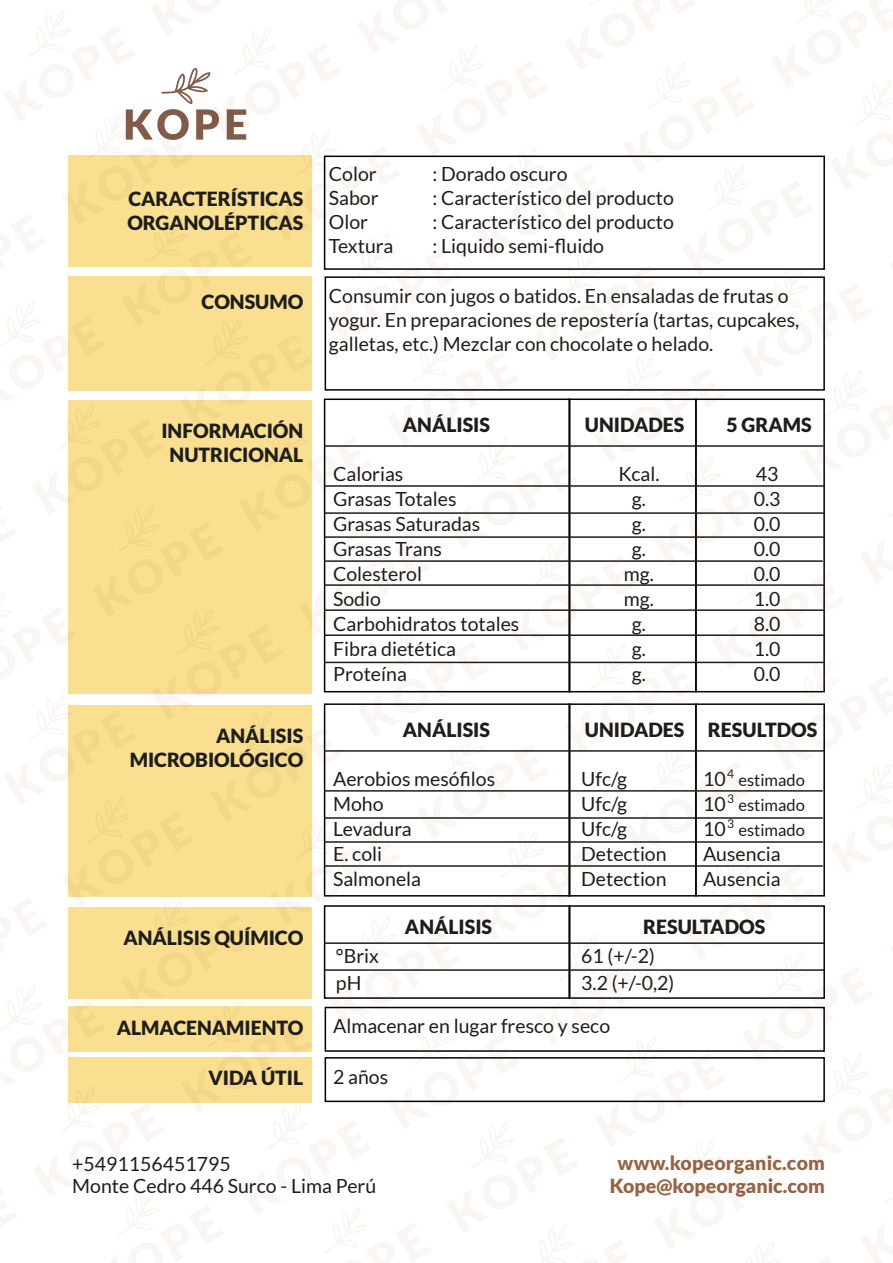
<style>
.page{position:relative;width:893px;height:1263px;background:#fff}
.page>*{position:absolute;margin:0;border:0;box-sizing:border-box;transform-origin:0 0}
.t1{font:19.5px/24px "Lato";color:#1d1d1b}
.t2{font:900 19.5px "Lato";color:#1d1d1b}
.t3{font:900 19.5px/22.5px "Lato";color:#946547;text-align:center}
.t4{font:16.5px "Lato";color:#1d1d1b}
</style>
<div class="page">
<img style="left:0;top:0;width:893px;height:1263px">
<p class="t2" style="left:128px;top:188px;width:176px">CARACTERÍSTICAS</p>
<p class="t2" style="left:127px;top:212px;width:177px">ORGANOLÉPTICAS</p>
<p class="t2" style="left:202px;top:290px;width:103px">CONSUMO</p>
<p class="t2" style="left:161px;top:420px;width:143px">INFORMACIÓN</p>
<p class="t2" style="left:170px;top:444px;width:135px">NUTRICIONAL</p>
<p class="t2" style="left:216px;top:725px;width:89px">ANÁLISIS</p>
<p class="t2" style="left:130px;top:749px;width:175px">MICROBIOLÓGICO</p>
<p class="t2" style="left:123px;top:927px;width:181px">ANÁLISIS QUÍMICO</p>
<p class="t2" style="left:117px;top:1016px;width:188px">ALMACENAMIENTO</p>
<p class="t2" style="left:208px;top:1067px;width:96px">VIDA ÚTIL</p>
<p class="t1" style="left:329px;top:162px;width:49px">Color</p>
<p class="t1" style="left:433px;top:162px;width:137px">: Dorado oscuro</p>
<p class="t1" style="left:329px;top:186px;width:51px">Sabor</p>
<p class="t1" style="left:433px;top:186px;width:243px">: Característico del producto</p>
<p class="t1" style="left:329px;top:210px;width:41px">Olor</p>
<p class="t1" style="left:433px;top:210px;width:243px">: Característico del producto</p>
<p class="t1" style="left:329px;top:234px;width:66px">Textura</p>
<p class="t1" style="left:433px;top:234px;width:173px">: Liquido semi-fluido</p>
<p class="t1" style="left:329px;top:284px;width:472px">Consumir con jugos o batidos. En ensaladas de frutas o yogur. En preparaciones de repostería (tartas, cupcakes, galletas, etc.) Mezclar con chocolate o helado.</p>
<p class="t2" style="left:403px;top:413px;width:89px">ANÁLISIS</p>
<p class="t1" style="left:333px;top:462px;width:72px">Calorias</p>
<p class="t1" style="left:333px;top:487px;width:125px">Grasas Totales</p>
<p class="t1" style="left:333px;top:512px;width:149px">Grasas Saturadas</p>
<p class="t1" style="left:333px;top:537px;width:110px">Grasas Trans</p>
<p class="t1" style="left:333px;top:562px;width:91px">Colesterol</p>
<p class="t1" style="left:333px;top:587px;width:49px">Sodio</p>
<p class="t1" style="left:333px;top:612px;width:188px">Carbohidratos totales</p>
<p class="t1" style="left:333px;top:637px;width:124px">Fibra dietética</p>
<p class="t1" style="left:333px;top:662px;width:75px">Proteína</p>
<p class="t2" style="left:403px;top:718px;width:89px">ANÁLISIS</p>
<p class="t1" style="left:333px;top:767px;width:164px">Aerobios mesófilos</p>
<p class="t1" style="left:333px;top:792px;width:52px">Moho</p>
<p class="t1" style="left:333px;top:817px;width:80px">Levadura</p>
<p class="t1" style="left:333px;top:842px;width:51px">E. coli</p>
<p class="t1" style="left:333px;top:867px;width:90px">Salmonela</p>
<p class="t1" style="left:336px;top:944px;width:45px">°Brix</p>
<p class="t1" style="left:336px;top:971px;width:27px">pH</p>
<p class="t2" style="left:405px;top:916px;width:89px">ANÁLISIS</p>
<p class="t2" style="left:585px;top:413px;width:101px">UNIDADES</p>
<p class="t1" style="left:618px;top:462px;width:43px">Kcal.</p>
<p class="t1" style="left:632px;top:487px;width:16px">g.</p>
<p class="t1" style="left:632px;top:512px;width:16px">g.</p>
<p class="t1" style="left:632px;top:537px;width:16px">g.</p>
<p class="t1" style="left:624px;top:562px;width:32px">mg.</p>
<p class="t1" style="left:624px;top:587px;width:32px">mg.</p>
<p class="t1" style="left:632px;top:612px;width:16px">g.</p>
<p class="t1" style="left:632px;top:637px;width:16px">g.</p>
<p class="t1" style="left:632px;top:662px;width:16px">g.</p>
<p class="t2" style="left:585px;top:718px;width:101px">UNIDADES</p>
<p class="t1" style="left:581px;top:767px;width:47px">Ufc/g</p>
<p class="t1" style="left:581px;top:792px;width:47px">Ufc/g</p>
<p class="t1" style="left:581px;top:817px;width:47px">Ufc/g</p>
<p class="t1" style="left:581px;top:842px;width:87px">Detection</p>
<p class="t1" style="left:581px;top:867px;width:87px">Detection</p>
<p class="t2" style="left:643px;top:916px;width:124px">RESULTADOS</p>
<p class="t1" style="left:581px;top:944px;width:75px">61 (+/-2)</p>
<p class="t1" style="left:581px;top:971px;width:95px">3.2 (+/-0,2)</p>
<p class="t2" style="left:726px;top:413px;width:87px">5 GRAMS</p>
<p class="t1" style="left:756px;top:462px;width:24px">43</p>
<p class="t1" style="left:754px;top:487px;width:28px">0.3</p>
<p class="t1" style="left:754px;top:512px;width:28px">0.0</p>
<p class="t1" style="left:754px;top:537px;width:28px">0.0</p>
<p class="t1" style="left:754px;top:562px;width:28px">0.0</p>
<p class="t1" style="left:754px;top:587px;width:28px">1.0</p>
<p class="t1" style="left:754px;top:612px;width:28px">8.0</p>
<p class="t1" style="left:754px;top:637px;width:28px">1.0</p>
<p class="t1" style="left:754px;top:662px;width:28px">0.0</p>
<p class="t2" style="left:708px;top:718px;width:111px">RESULTDOS</p>
<p class="t1" style="left:703px;top:767px;width:33px">10<sup>4</sup></p>
<p class="t4" style="left:738px;top:771px;width:68px">estimado</p>
<p class="t1" style="left:703px;top:792px;width:33px">10<sup>3</sup></p>
<p class="t4" style="left:738px;top:796px;width:68px">estimado</p>
<p class="t1" style="left:703px;top:817px;width:33px">10<sup>3</sup></p>
<p class="t4" style="left:738px;top:821px;width:68px">estimado</p>
<p class="t1" style="left:703px;top:842px;width:79px">Ausencia</p>
<p class="t1" style="left:703px;top:867px;width:79px">Ausencia</p>
<p class="t1" style="left:333px;top:1014px;width:279px">Almacenar en lugar fresco y seco</p>
<p class="t1" style="left:333px;top:1064px;width:57px">2 años</p>
<p class="t1" style="left:72px;top:1152px;width:306px;line-height:22.5px">+5491156451795<br>Monte Cedro 446 Surco - Lima Perú</p>
<p class="t3" style="left:610px;top:1151px;width:217px">www.kopeorganic.com<br>Kope@kopeorganic.com</p>
</div>
